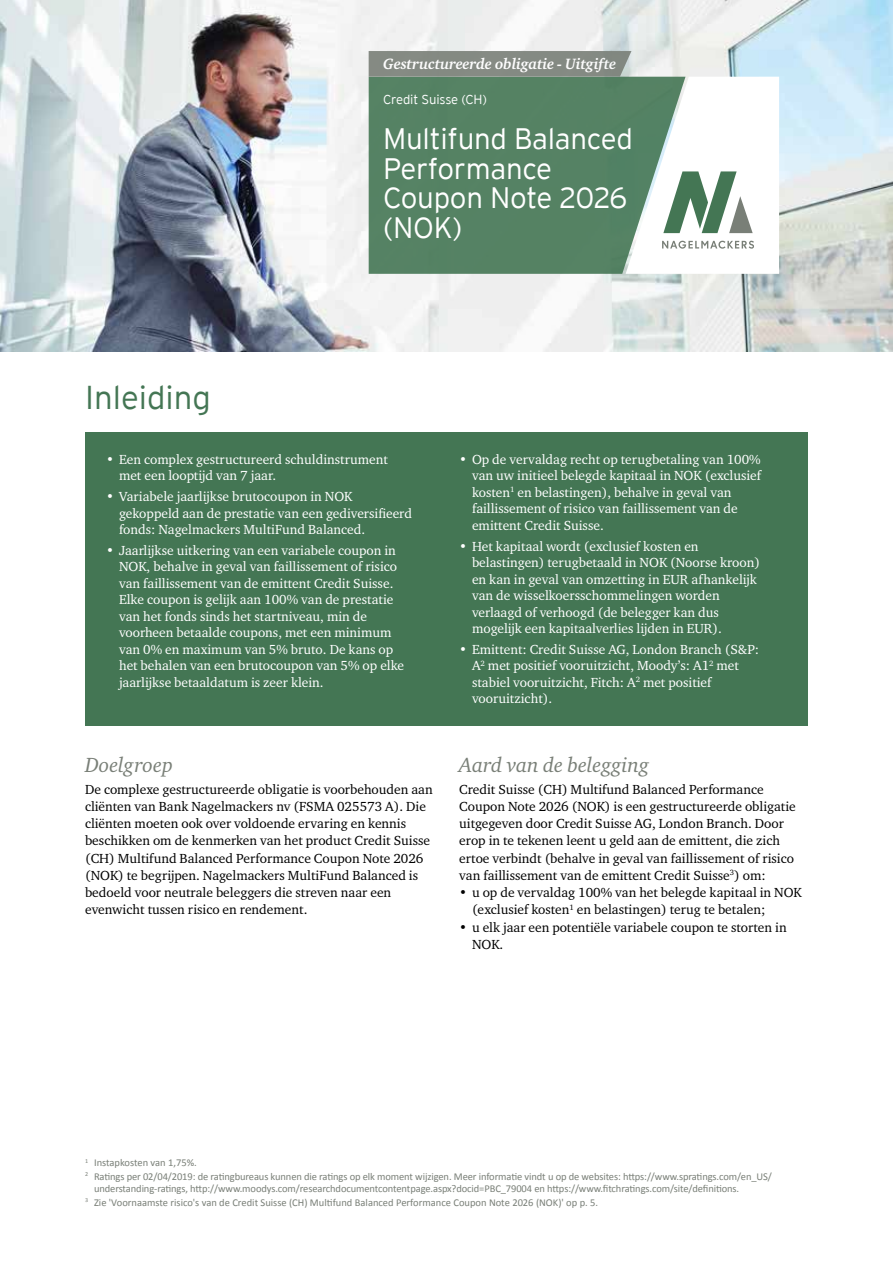
<style>
.page{position:relative;width:893px;height:1263px;background:#fff}
.page>*{position:absolute;margin:0;border:0;box-sizing:border-box;transform-origin:0 0}
.t1{font:300 33px "Interstate";color:#447654}
.t2{font:300 29.55px/29.5px "Interstate";letter-spacing:-.01em;color:#fff}
.t3{font:italic 21px "Charter ITC Pro";color:#797f77}
.t4{font:italic 700 15.3px "Charter ITC Pro";letter-spacing:-.01em;color:#fff}
.t5{font:13.5px/16.5px "Charter ITC Pro";color:#fff}
.t6{font:13.5px/17.2px "Charter ITC Pro";color:#000}
.t7{font:300 13.05px "Interstate";letter-spacing:-.01em;color:#fff}
.t8{font:10.5px "Calibri";letter-spacing:-.01em;color:#797f77}
</style>
<div class="page">
<div style="left:85px;top:433px;width:723px;height:293px;background:#447654"></div>
<img style="left:0;top:0;width:893px;height:351px">
<svg style="left:368px;top:51px;width:411px;height:223px"></svg>
<h1 class="t1" style="left:85px;top:379px;width:127px">Inleiding</h1>
<p class="t4" style="left:383px;top:55px;width:234px">Gestructureerde obligatie - Uitgifte</p>
<p class="t7" style="left:383px;top:92px;width:105px">Credit Suisse (CH)</p>
<h2 class="t2" style="left:383px;top:124px;width:251px">Multifund Balanced<br>Performance<br>Coupon Note 2026 (NOK)</h2>
<p class="t5" style="left:119px;top:451px;width:270px;text-indent:-13px">• Een complex gestructureerd schuldinstrument met een looptijd van 7 jaar.</p>
<p class="t5" style="left:119px;top:488px;width:294px;text-indent:-13px">• Variabele jaarlijkse brutocoupon in NOK gekoppeld aan de prestatie van een gediversifieerd fonds: Nagelmackers MultiFund Balanced.</p>
<p class="t5" style="left:119px;top:542px;width:287px;text-indent:-13px">• Jaarlijkse uitkering van een variabele coupon in NOK, behalve in geval van faillissement of risico van faillissement van de emittent Credit Suisse.<br>Elke coupon is gelijk aan 100% van de prestatie van het fonds sinds het startniveau, min de voorheen betaalde coupons, met een minimum van 0% en maximum van 5% bruto. De kans op het behalen van een brutocoupon van 5% op elke jaarlijkse betaaldatum is zeer klein.</p>
<h3 class="t3" style="left:85px;top:752px;width:89px">Doelgroep</h3>
<p class="t6" style="left:85px;top:780px;width:349px">De complexe gestructureerde obligatie is voorbehouden aan cliënten van Bank Nagelmackers nv (FSMA 025573 A). Die cliënten moeten ook over voldoende ervaring en kennis beschikken om de kenmerken van het product Credit Suisse (CH) Multifund Balanced Performance Coupon Note 2026 (NOK) te begrijpen. Nagelmackers MultiFund Balanced is bedoeld voor neutrale beleggers die streven naar een evenwicht tussen risico en rendement.</p>
<p class="t5" style="left:472px;top:451px;width:291px;text-indent:-13px">• Op de vervaldag recht op terugbetaling van 100% van uw initieel belegde kapitaal in NOK (exclusief kosten<sup>1</sup> en belastingen), behalve in geval van faillissement of risico van faillissement van de emittent Credit Suisse.</p>
<p class="t5" style="left:472px;top:537px;width:290px;text-indent:-13px">• Het kapitaal wordt (exclusief kosten en belastingen) terugbetaald in NOK (Noorse kroon) en kan in geval van omzetting in EUR afhankelijk van de wisselkoersschommelingen worden verlaagd of verhoogd (de belegger kan dus mogelijk een kapitaalverlies lijden in EUR).</p>
<p class="t5" style="left:472px;top:641px;width:289px;text-indent:-13px">• Emittent: Credit Suisse AG, London Branch (S&amp;P:<br>A<sup>2</sup> met positief vooruitzicht, Moody’s: A1<sup>2</sup> met stabiel vooruitzicht, Fitch: A<sup>2</sup> met positief vooruitzicht).</p>
<h3 class="t3" style="left:459px;top:752px;width:192px">Aard van de belegging</h3>
<p class="t6" style="left:459px;top:780px;width:338px">Credit Suisse (CH) Multifund Balanced Performance Coupon Note 2026 (NOK) is een gestructureerde obligatie uitgegeven door Credit Suisse AG, London Branch. Door erop in te tekenen leent u geld aan de emittent, die zich ertoe verbindt (behalve in geval van faillissement of risico van faillissement van de emittent Credit Suisse<sup>3</sup>) om:</p>
<p class="t6" style="left:472px;top:884px;width:331px;text-indent:-13px">• u op de vervaldag 100% van het belegde kapitaal in NOK (exclusief kosten<sup>1</sup> en belastingen) terug te betalen;</p>
<p class="t6" style="left:472px;top:918px;width:316px;text-indent:-13px">• u elk jaar een potentiële variabele coupon te storten in<br>NOK.</p>
<p class="t8" style="left:85px;top:1156px;width:113px"><sup>1</sup> Instapkosten van 1,75%.</p>
<p class="t8" style="left:85px;top:1169px;width:688px"><sup>2</sup> Ratings per 02/04/2019: de ratingbureaus kunnen die ratings op elk moment wijzigen. Meer informatie vindt u op de websites: https://www.spratings.com/en_US/</p>
<p class="t8" style="left:94px;top:1182px;width:647px">understanding-ratings, http://www.moodys.com/researchdocumentcontentpage.aspx?docid=PBC_79004 en https://www.fitchratings.com/site/definitions.</p>
<p class="t8" style="left:85px;top:1196px;width:515px"><sup>3</sup> Zie 'Voornaamste risico's van de Credit Suisse (CH) Multifund Balanced Performance Coupon Note 2026 (NOK)' op p. 5.</p>
</div>
